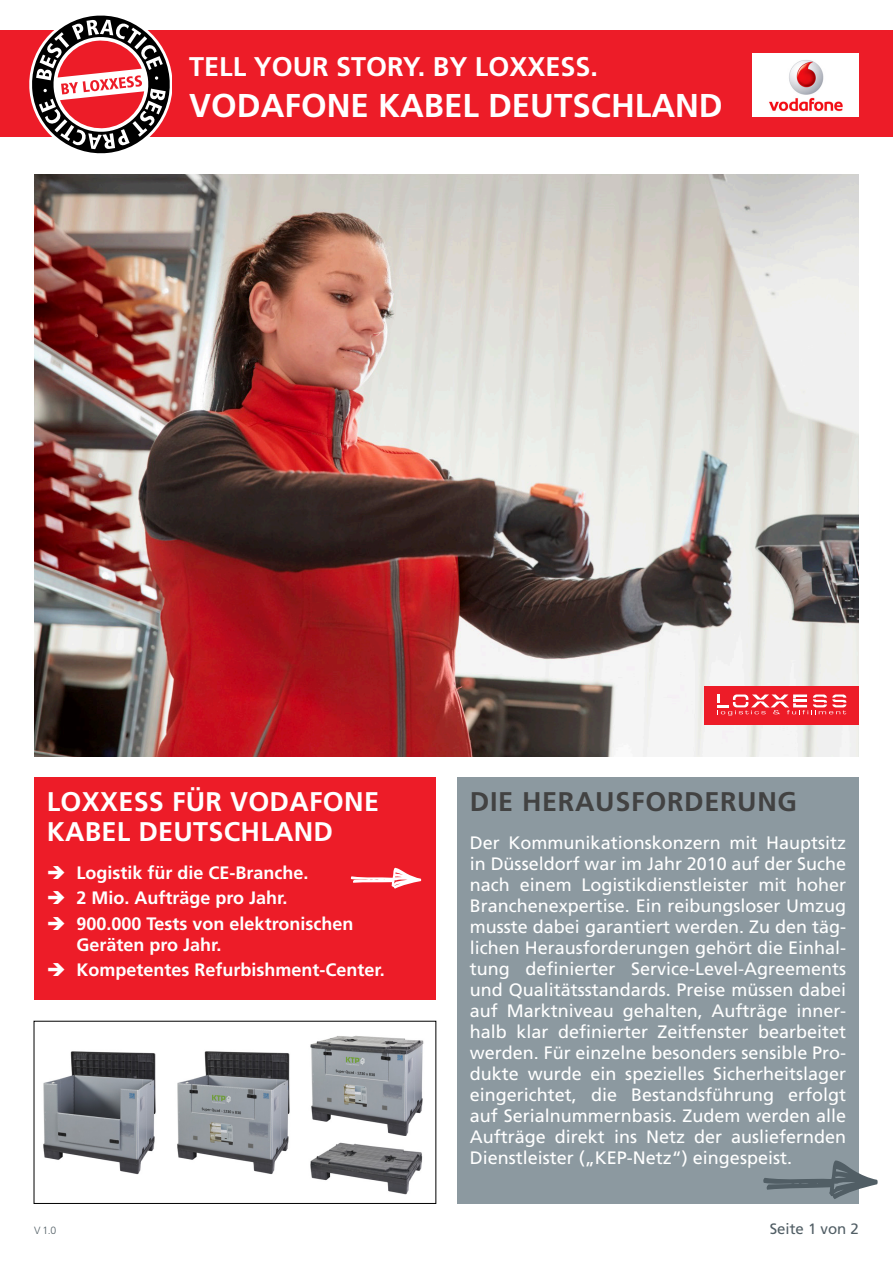
<style>
.page{position:relative;width:893px;height:1263px;background:#fff}
.page>*{position:absolute;margin:0;border:0;box-sizing:border-box;transform-origin:0 0}
.t1{font:700 33px "Frutiger";color:#fff}
.t2{font:700 27px/30px "Frutiger";letter-spacing:.01em;color:#fff}
.t3{font:700 27px "Frutiger";letter-spacing:.025em;color:#424242}
.t4{font:18px/21px "Frutiger";color:#fff;text-align:justify}
.t5{font:700 18px/21px "Frutiger";color:#fff}
.t6{font:15px "Frutiger";color:#515e65}
.t7{font:300 10.5px "Frutiger";color:#515e65}
</style>
<div class="page">
<img style="left:34px;top:1020px;width:268px;height:154px">
<img style="left:302px;top:1020px;width:134px;height:174px">
<img style="left:34px;top:174px;width:825px;height:582px">
<div style="left:704px;top:686px;width:155px;height:38px;background:#ed1c28"></div>
<svg style="left:717px;top:694px;width:129px;height:22px"></svg>
<div style="left:34px;top:777px;width:402px;height:223px;background:#ed1c28"></div>
<div style="left:457px;top:777px;width:402px;height:426px;background:#8c99a0"></div>
<svg style="left:351px;top:867px;width:70px;height:22px"></svg>
<svg style="left:763px;top:1160px;width:115px;height:39px"></svg>
<div style="left:0;top:31px;width:893px;height:106px;background:#ed1c28"></div>
<svg style="left:26px;top:15px;width:150px;height:139px"></svg>
<div style="left:172px;top:31px;width:632px;height:106px;background:#ed1c28"></div>
<div style="left:753px;top:53px;width:106px;height:64px;background:#fff"></div>
<img style="left:769px;top:60px;width:74px;height:52px">
<h2 class="t2" style="left:189px;top:54px;width:410px">TELL YOUR STORY. BY LOXXESS.</h2>
<h1 class="t1" style="left:189px;top:92px;width:535px">VODAFONE KABEL DEUTSCHLAND</h1>
<h2 class="t2" style="left:47px;top:789px;width:334px">LOXXESS FÜR VODAFONE<br>KABEL DEUTSCHLAND</h2>
<p class="t5" style="left:47px;top:864px;width:263px">➔ Logistik für die CE-Branche.</p>
<p class="t5" style="left:47px;top:889px;width:242px">➔ 2 Mio. Aufträge pro Jahr.</p>
<p class="t5" style="left:77px;top:914px;width:278px;text-indent:-30px">➔ 900.000 Tests von elektronischen<br>Geräten pro Jahr.</p>
<p class="t5" style="left:47px;top:960px;width:340px">➔ Kompetentes Refurbishment-Center.</p>
<h2 class="t3" style="left:470px;top:790px;width:329px">DIE HERAUSFORDERUNG</h2>
<p class="t4" style="left:470px;top:834px;width:378px">Der Kommunikationskonzern mit Hauptsitz in Düsseldorf war im Jahr 2010 auf der Suche nach einem Logistikdienstleister mit hoher Branchenexpertise. Ein reibungsloser Umzug musste dabei garantiert werden. Zu den täg&shy;lichen Herausforderungen gehört die Einhal&shy;tung definierter Service-Level-Agreements und Qualitätsstandards. Preise müssen dabei auf Marktniveau gehalten, Aufträge inner&shy;halb klar definierter Zeitfenster bearbeitet werden. Für einzelne besonders sensible Pro&shy;dukte wurde ein spezielles Sicherheitslager eingerichtet, die Bestandsführung erfolgt auf Serialnummernbasis. Zudem werden alle Aufträge direkt ins Netz der ausliefernden Dienstleister („KEP-Netz“) eingespeist.</p>
<p class="t7" style="left:34px;top:1224px;width:24px">V 1.0</p>
<p class="t6" style="left:770px;top:1222px;width:91px">Seite 1 von 2</p>
</div>
